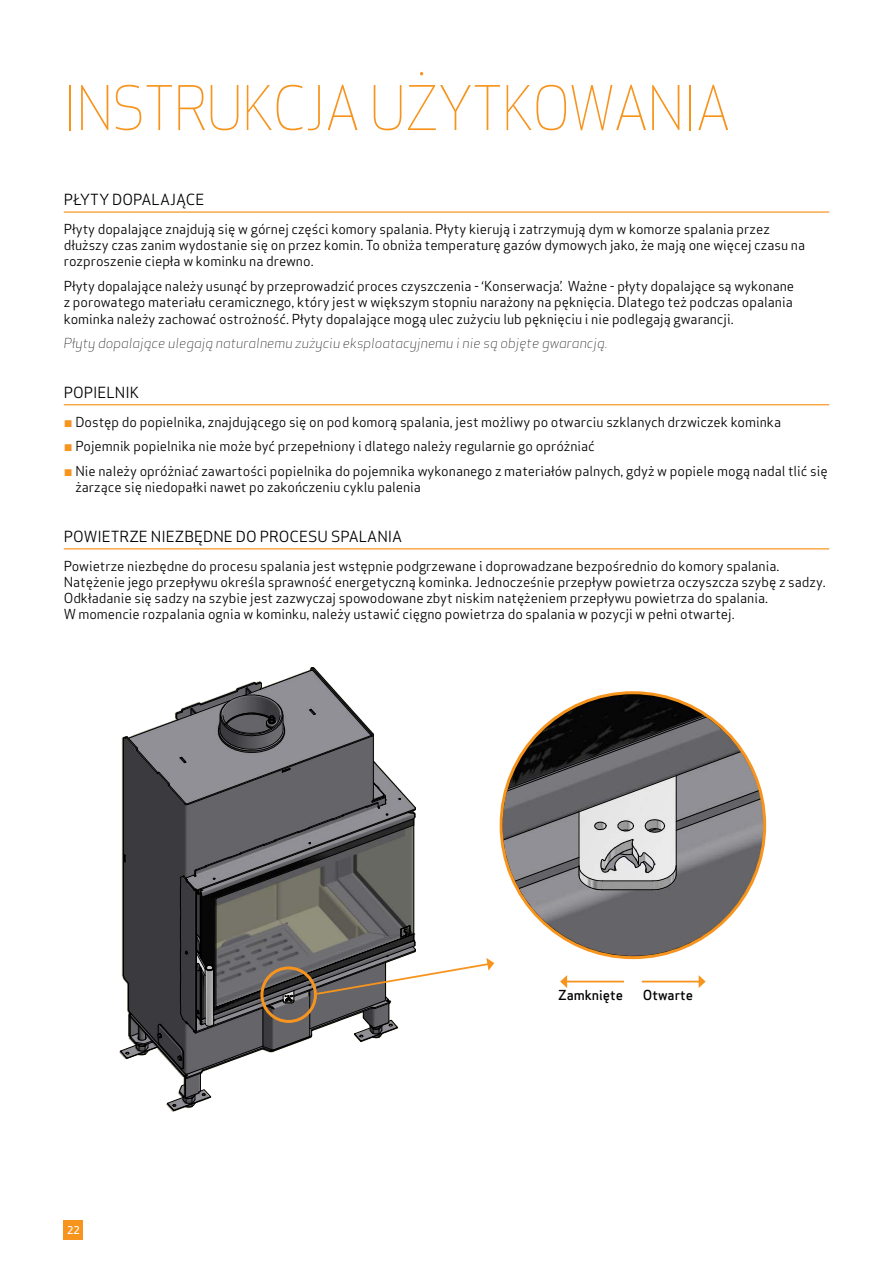
<style>
.page{position:relative;width:893px;height:1263px;background:#fff}
.page>*{position:absolute;margin:0;border:0;box-sizing:border-box;transform-origin:0 0}
.t1{font:300 60px "Apex Sans";letter-spacing:-.01em;color:#f7941e;scale:.9 1}
.t2{font:15px "Apex Sans";color:#000}
.t3{font:13.5px/16.2px "Apex Sans";color:#000}
.t4{font:italic 300 13.5px "Apex Sans";color:#000}
.t5{font:500 13.5px "Apex Sans";color:#000}
.t6{font:500 10.5px "Apex Sans";color:#fff}
.s1{color:#f7941e}
</style>
<div class="page">
<svg style="left:494px;top:691px;width:273px;height:273px"></svg>
<svg style="left:120px;top:667px;width:374px;height:445px"></svg>
<hr style="left:642px;top:981px;width:58px;height:1px;background:#f7941e">
<svg style="left:699px;top:975px;width:7px;height:13px"></svg>
<hr style="left:566px;top:981px;width:58px;height:1px;background:#f7941e">
<svg style="left:560px;top:975px;width:7px;height:13px"></svg>
<div style="left:64px;top:1220px;width:19px;height:20px;background:#f7941e"></div>
<hr style="left:64px;top:211px;width:765px;height:2px;background:#f7941e">
<hr style="left:64px;top:404px;width:765px;height:1px;background:#f7941e">
<hr style="left:64px;top:548px;width:765px;height:1px;background:#f7941e">
<h1 class="t1" style="left:64px;top:69px;width:742px">INSTRUKCJA UŻYTKOWANIA</h1>
<p class="t2" style="left:64px;top:187px;width:142px">PŁYTY DOPALAJĄCE</p>
<p class="t3" style="left:64px;top:220px;width:743px">Płyty dopalające znajdują się w górnej części komory spalania. Płyty kierują i zatrzymują dym w komorze spalania przez dłuższy czas zanim wydostanie się on przez komin. To obniża temperaturę gazów dymowych jako, że mają one więcej czasu na rozproszenie ciepła w kominku na drewno.</p>
<p class="t3" style="left:64px;top:277px;width:732px;text-align:justify">Płyty dopalające należy usunąć by przeprowadzić proces czyszczenia - ‘Konserwacja’. Ważne - płyty dopalające są wykonane z porowatego materiału ceramicznego, który jest w większym stopniu narażony na pęknięcia. Dlatego też podczas opalania kominka należy zachować ostrożność. Płyty dopalające mogą ulec zużyciu lub pęknięciu i nie podlegają gwarancji.</p>
<p class="t4" style="left:64px;top:335px;width:545px">Płyty dopalające ulegają naturalnemu zużyciu eksploatacyjnemu i nie są objęte gwarancją.</p>
<p class="t2" style="left:64px;top:380px;width:77px">POPIELNIK</p>
<p class="t3" style="left:64px;top:408px;width:765px;line-height:24.8px"><span class="s1">¬</span> Dostęp do popielnika, znajdującego się on pod komorą spalania, jest możliwy po otwarciu szklanych drzwiczek kominka<br><span class="s1">¬</span> Pojemnik popielnika nie może być przepełniony i dlatego należy regularnie go opróżniać<br><span class="s1">¬</span> Nie należy opróżniać zawartości popielnika do pojemnika wykonanego z materiałów palnych, gdyż w popiele mogą nadal tlić się</p>
<p class="t3" style="left:75px;top:478px;width:347px">żarzące się niedopałki nawet po zakończeniu cyklu palenia</p>
<p class="t2" style="left:64px;top:524px;width:340px">POWIETRZE NIEZBĘDNE DO PROCESU SPALANIA</p>
<p class="t3" style="left:64px;top:556px;width:764px">Powietrze niezbędne do procesu spalania jest wstępnie podgrzewane i doprowadzane bezpośrednio do komory spalania.<br>Natężenie jego przepływu określa sprawność energetyczną kominka. Jednocześnie przepływ powietrza oczyszcza szybę z sadzy.<br>Odkładanie się sadzy na szybie jest zazwyczaj spowodowane zbyt niskim natężeniem przepływu powietrza do spalania.<br>W momencie rozpalania ognia w kominku, należy ustawić cięgno powietrza do spalania w pozycji w pełni otwartej.</p>
<p class="t6" style="left:67px;top:1221px;width:14px">22</p>
<p class="t5" style="left:558px;top:983px;width:67px">Zamknięte</p>
<p class="t5" style="left:643px;top:983px;width:52px">Otwarte</p>
</div>
